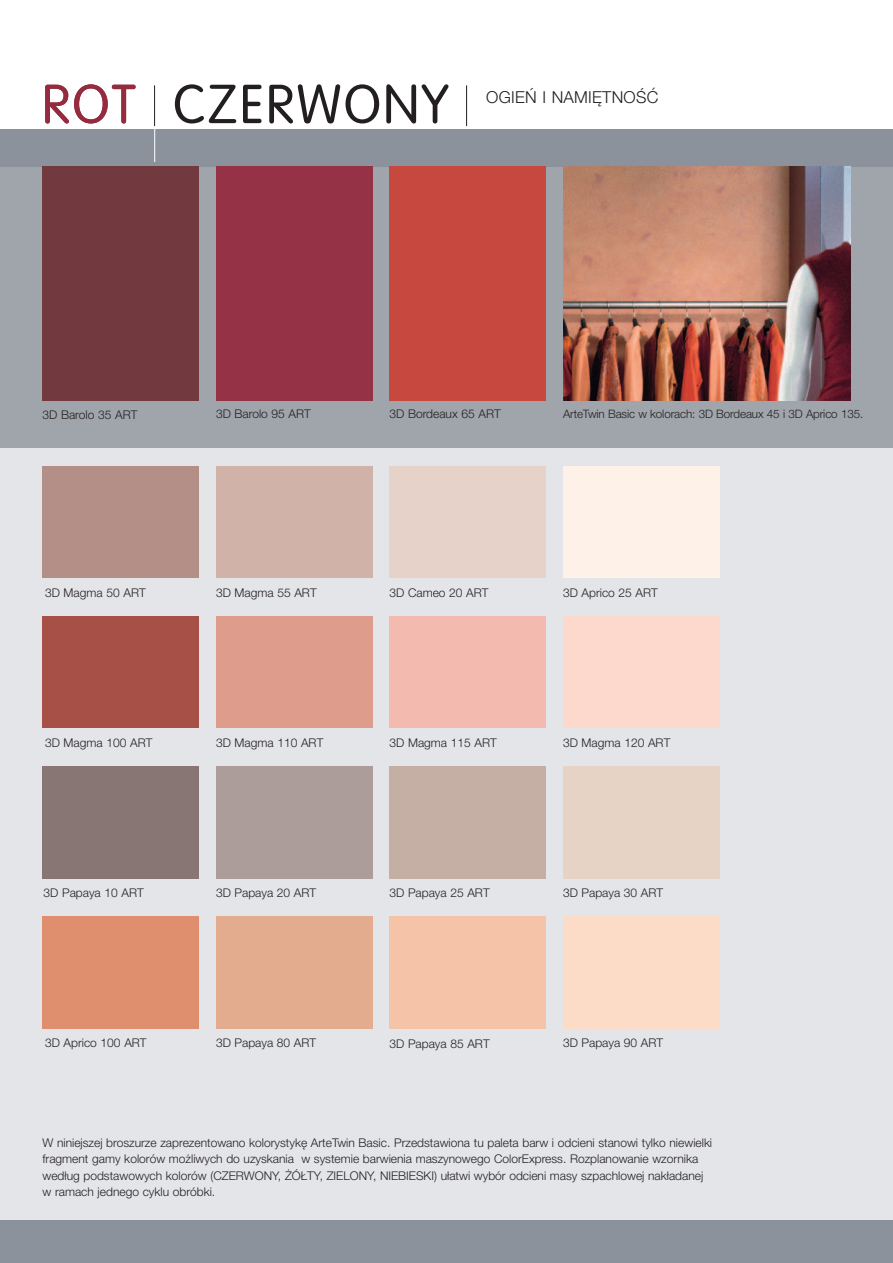
<style>
.page{position:relative;width:893px;height:1263px;background:#fff}
.page>*{position:absolute;margin:0;border:0;box-sizing:border-box;transform-origin:0 0}
.t1{font:300 54px "VAG Rounded LT";letter-spacing:.045em;color:#231f20}
.t2{font:300 54px "VAG Rounded LT";color:#952b3f}
.t3{font:300 16.5px "Helvetica Neue";letter-spacing:.015em;color:#231f20}
.t4{font:300 12px/16.5px "Helvetica Neue";color:#231f20}
.t5{font:300 12px "Helvetica Neue LT";color:#231f20}
.t6{font:300 11.7px "Helvetica Neue";letter-spacing:-.01em;color:#231f20}
</style>
<div class="page">
<div style="left:0;top:431px;width:893px;height:821px;background:#e4e5e9"></div>
<div style="left:0;top:150px;width:893px;height:298px;background:#a0a5ab"></div>
<div style="left:0;top:129px;width:893px;height:37px;background:#8b929c"></div>
<hr style="left:154px;top:85px;width:1px;height:41px;background:#231f20">
<hr style="left:154px;top:126px;width:1px;height:36px;background:#fff">
<div style="left:43px;top:466px;width:156px;height:112px;background:#b48f87"></div>
<div style="left:216px;top:466px;width:156px;height:112px;background:#d1b2a8"></div>
<div style="left:389px;top:466px;width:157px;height:112px;background:#e6d2c8"></div>
<div style="left:563px;top:466px;width:156px;height:112px;background:#fef2e8"></div>
<div style="left:43px;top:616px;width:156px;height:112px;background:#a65048"></div>
<div style="left:216px;top:616px;width:156px;height:112px;background:#de9c8d"></div>
<div style="left:389px;top:616px;width:157px;height:112px;background:#f3bbaf"></div>
<div style="left:563px;top:616px;width:156px;height:112px;background:#fcd9cc"></div>
<div style="left:43px;top:766px;width:156px;height:112px;background:#877673"></div>
<div style="left:216px;top:766px;width:156px;height:112px;background:#ad9d9a"></div>
<div style="left:389px;top:766px;width:157px;height:112px;background:#c5afa5"></div>
<div style="left:563px;top:766px;width:156px;height:112px;background:#e7d3c6"></div>
<div style="left:43px;top:916px;width:156px;height:112px;background:#df8f6e"></div>
<div style="left:216px;top:916px;width:156px;height:112px;background:#e4ac8f"></div>
<div style="left:389px;top:916px;width:157px;height:112px;background:#f4c3a8"></div>
<div style="left:563px;top:916px;width:156px;height:112px;background:#fddcc7"></div>
<div style="left:43px;top:167px;width:156px;height:234px;background:#723a3f"></div>
<div style="left:216px;top:167px;width:156px;height:234px;background:#953245"></div>
<div style="left:389px;top:167px;width:157px;height:234px;background:#c6483e"></div>
<img style="left:563px;top:166px;width:287px;height:235px">
<div style="left:0;top:1220px;width:893px;height:43px;background:#8b929c"></div>
<hr style="left:466px;top:85px;width:1px;height:41px;background:#231f20">
<h1 class="t2" style="left:42px;top:81px;width:95px">ROT</h1>
<h2 class="t3" style="left:486px;top:91px;width:174px">OGIEŃ I NAMIĘTNOŚĆ</h2>
<h1 class="t1" style="left:173px;top:81px;width:277px">CZERWONY</h1>
<p class="t5" style="left:43px;top:410px;width:96px">3D Barolo 35 ART</p>
<p class="t5" style="left:216px;top:410px;width:96px">3D Barolo 95 ART</p>
<p class="t5" style="left:389px;top:410px;width:113px">3D Bordeaux 65 ART</p>
<p class="t6" style="left:563px;top:410px;width:302px">ArteTwin Basic w kolorach: 3D Bordeaux 45 i 3D Aprico 135.</p>
<p class="t5" style="left:45px;top:588px;width:102px">3D Magma 50 ART</p>
<p class="t5" style="left:216px;top:588px;width:102px">3D Magma 55 ART</p>
<p class="t5" style="left:389px;top:588px;width:101px">3D Cameo 20 ART</p>
<p class="t5" style="left:563px;top:588px;width:96px">3D Aprico 25 ART</p>
<p class="t5" style="left:45px;top:738px;width:109px">3D Magma 100 ART</p>
<p class="t5" style="left:216px;top:738px;width:109px">3D Magma 110 ART</p>
<p class="t5" style="left:389px;top:738px;width:109px">3D Magma 115 ART</p>
<p class="t5" style="left:563px;top:738px;width:109px">3D Magma 120 ART</p>
<p class="t5" style="left:44px;top:888px;width:102px">3D Papaya 10 ART</p>
<p class="t5" style="left:216px;top:888px;width:102px">3D Papaya 20 ART</p>
<p class="t5" style="left:389px;top:888px;width:102px">3D Papaya 25 ART</p>
<p class="t5" style="left:563px;top:888px;width:102px">3D Papaya 30 ART</p>
<p class="t5" style="left:45px;top:1038px;width:103px">3D Aprico 100 ART</p>
<p class="t5" style="left:216px;top:1038px;width:102px">3D Papaya 80 ART</p>
<p class="t5" style="left:389px;top:1039px;width:102px">3D Papaya 85 ART</p>
<p class="t5" style="left:563px;top:1038px;width:102px">3D Papaya 90 ART</p>
<p class="t4" style="left:43px;top:1135px;width:671px">W niniejszej broszurze zaprezentowano kolorystykę ArteTwin Basic. Przedstawiona tu paleta barw i odcieni stanowi tylko niewielki fragment gamy kolorów możliwych do uzyskania w systemie barwienia maszynowego ColorExpress. Rozplanowanie wzornika według podstawowych kolorów (CZERWONY, ŻÓŁTY, ZIELONY, NIEBIESKI) ułatwi wybór odcieni masy szpachlowej nakładanej w ramach jednego cyklu obróbki.</p>
</div>
